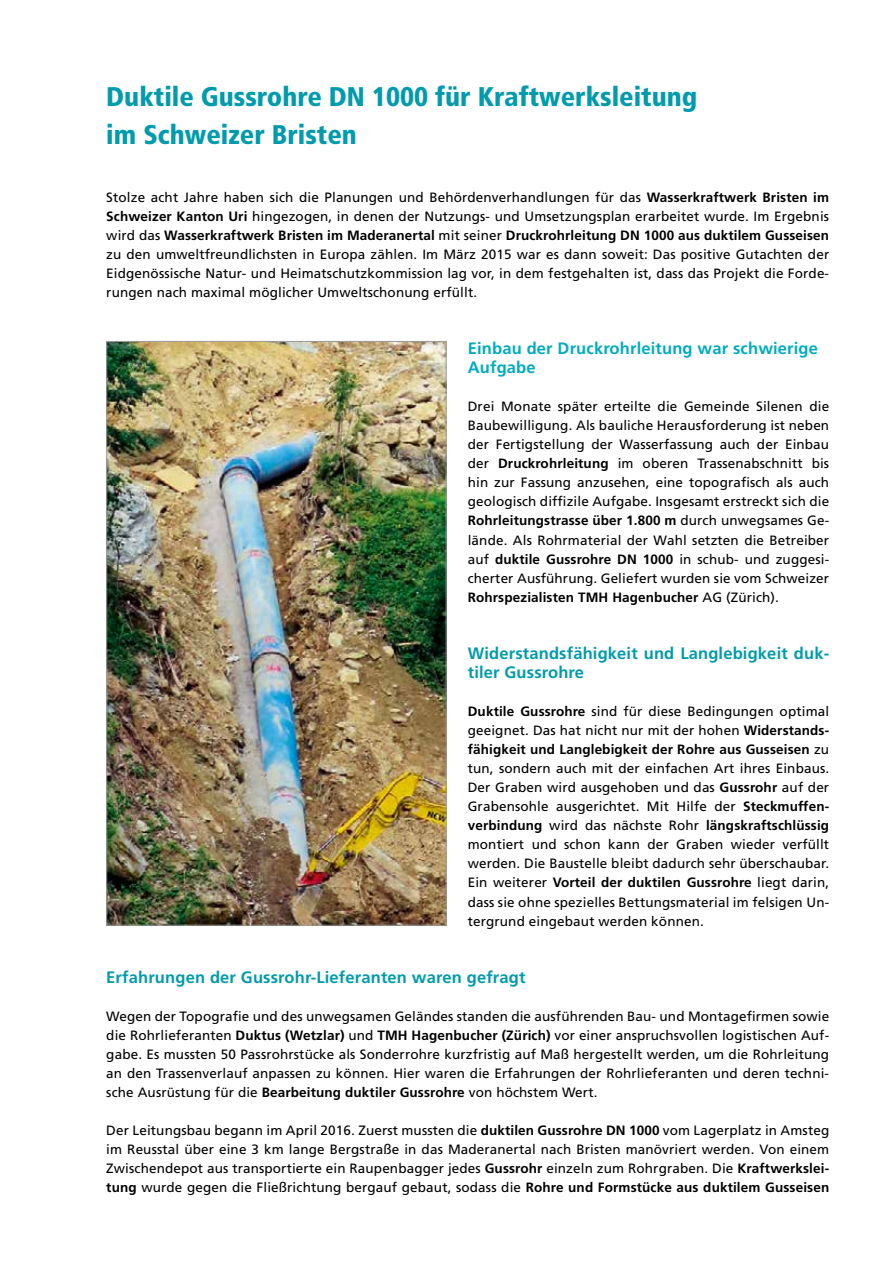
<style>
.page{position:relative;width:893px;height:1263px;background:#fff}
.page>*{position:absolute;margin:0;border:0;box-sizing:border-box;transform-origin:0 0}
.t1{font:900 condensed 27px/38.1px "Frutiger";color:#009bac}
.t2{font:700 16.5px/19px "Frutiger";letter-spacing:.01em;color:#009bac}
.t3{font:700 16.5px/19px "Frutiger";letter-spacing:.01em;color:#00adbd}
.t4{font:13.5px/19px "Frutiger";letter-spacing:.01em;color:#000;text-align:justify}
.s1{font-weight:700}
</style>
<div class="page">
<img style="left:108px;top:343px;width:336px;height:580px">
<h1 class="t1" style="left:106px;top:78px;width:592px">Duktile Gussrohre DN 1000 für Kraftwerksleitung im Schweizer Bristen</h1>
<p class="t4" style="left:106px;top:187px;width:724px">Stolze acht Jahre haben sich die Planungen und Behördenverhandlungen für das <span class="s1">Wasserkraftwerk Bristen im Schweizer Kanton Uri</span> hingezogen, in denen der Nutzungs- und Umsetzungsplan erarbeitet wurde. Im Ergebnis wird das <span class="s1">Wasserkraftwerk Bristen im Maderanertal</span> mit seiner <span class="s1">Druckrohrleitung DN 1000 aus duktilem Gusseisen </span>zu den umweltfreundlichsten in Europa zählen. Im März 2015 war es dann soweit: Das positive Gutachten der Eidgenössische Natur- und Heimatschutzkommission lag vor, in dem festgehalten ist, dass das Projekt die Forde&shy;rungen nach maximal möglicher Umweltschonung erfüllt.</p>
<p class="t3" style="left:468px;top:339px;width:352px">Einbau der Druckrohrleitung war schwierige<br>Aufgabe</p>
<p class="t4" style="left:468px;top:397px;width:363px">Drei Monate später erteilte die Gemeinde Silenen die Baubewilligung. Als bauliche Herausforderung ist neben der Fertigstellung der Wasserfassung auch der Einbau der <span class="s1">Druckrohrleitung</span> im oberen Trassenabschnitt bis hin zur Fassung anzusehen, eine topografisch als auch geologisch diffizile Aufgabe. Insgesamt erstreckt sich die <span class="s1">Rohrleitungstrasse über 1.800 m</span> durch unwegsames Ge&shy;lände. Als Rohrmaterial der Wahl setzten die Betreiber auf <span class="s1">duktile Gussrohre DN 1000</span> in schub- und zuggesi&shy;cherter Ausführung. Geliefert wurden sie vom Schweizer <span class="s1">Rohrspezialisten TMH Hagenbucher</span> AG (Zürich).</p>
<p class="t2" style="left:468px;top:644px;width:363px">Widerstandsfähigkeit und Langlebigkeit duk&shy;tiler Gussrohre</p>
<p class="t4" style="left:468px;top:702px;width:363px"><span class="s1">Duktile Gussrohre</span> sind für diese Bedingungen optimal geeignet. Das hat nicht nur mit der hohen <span class="s1">Widerstands&shy;fähigkeit und Langlebigkeit der Rohre aus Gusseisen</span> zu tun, sondern auch mit der einfachen Art ihres Einbaus.<br>Der Graben wird ausgehoben und das <span class="s1">Gussrohr</span> auf der Grabensohle ausgerichtet. Mit Hilfe der <span class="s1">Steckmuffen&shy;verbindung</span> wird das nächste Rohr <span class="s1">längskraftschlüssig </span>montiert und schon kann der Graben wieder verfüllt werden. Die Baustelle bleibt dadurch sehr überschaubar.<br>Ein weiterer <span class="s1">Vorteil der duktilen Gussrohre</span> liegt darin, dass sie ohne spezielles Bettungsmaterial im felsigen Un&shy;tergrund eingebaut werden können.</p>
<p class="t2" style="left:106px;top:967px;width:421px">Erfahrungen der Gussrohr-Lieferanten waren gefragt</p>
<p class="t4" style="left:106px;top:1007px;width:724px">Wegen der Topografie und des unwegsamen Geländes standen die ausführenden Bau- und Montagefirmen sowie die Rohrlieferanten <span class="s1">Duktus (Wetzlar)</span> und <span class="s1">TMH Hagenbucher (Zürich)</span> vor einer anspruchsvollen logistischen Auf&shy;gabe. Es mussten 50 Passrohrstücke als Sonderrohre kurzfristig auf Maß hergestellt werden, um die Rohrleitung an den Trassenverlauf anpassen zu können. Hier waren die Erfahrungen der Rohrlieferanten und deren techni&shy;sche Ausrüstung für die <span class="s1">Bearbeitung duktiler Gussrohre</span> von höchstem Wert.</p>
<p class="t4" style="left:106px;top:1121px;width:724px">Der Leitungsbau begann im April 2016. Zuerst mussten die <span class="s1">duktilen Gussrohre DN 1000</span> vom Lagerplatz in Amsteg im Reusstal über eine 3 km lange Bergstraße in das Maderanertal nach Bristen manövriert werden. Von einem Zwischendepot aus transportierte ein Raupenbagger jedes <span class="s1">Gussrohr</span> einzeln zum Rohrgraben. Die <span class="s1">Kraftwerkslei&shy;tung</span> wurde gegen die Fließrichtung bergauf gebaut, sodass die <span class="s1">Rohre und Formstücke aus duktilem Gusseisen</span></p>
</div>
